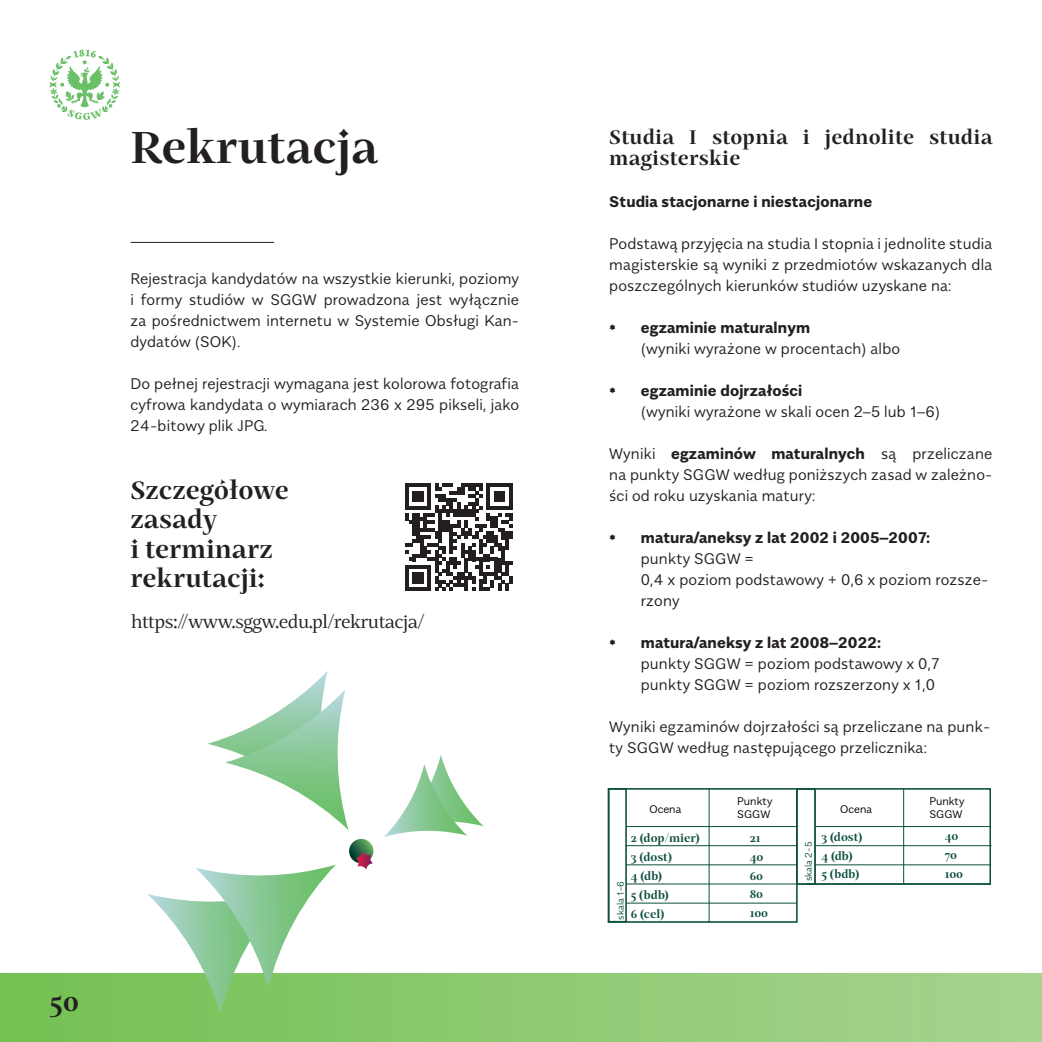
<style>
.page{position:relative;width:1042px;height:1042px;background:#fff}
.page>*{position:absolute;margin:0;border:0;box-sizing:border-box;transform-origin:0 0}
.t1{font:700 43.75px "SGGW Mastro";color:#231f20}
.t2{font:700 26.25px "SGGW Mastro";color:#231f20}
.t3{font:700 24.5px/29.4px "SGGW Mastro";color:#231f20}
.t4{font:700 19.25px/21px "SGGW Mastro";letter-spacing:.01em;color:#231f20}
.t5{font:17.5px "SGGW Mastro";letter-spacing:-.03em;color:#231f20}
.t6{font:300 15.4px/21px "SGGW Sans";letter-spacing:.01em;color:#231f20;text-align:justify}
.t7{font:700 15.4px "SGGW Sans";letter-spacing:.01em;color:#231f20}
.t8{font:700 11.03px/18.9px "SGGW Mastro";color:#0d4f40}
.t9{font:300 11.03px/13.3px "SGGW Sans";color:#000001}
.t10{font:300 9.45px "SGGW Sans";color:#0d4f40}
.s1{font-weight:700}
</style>
<div class="page">
<svg style="left:0;top:973px;width:1042px;height:69px;background:#8fca73"></svg>
<svg style="left:49px;top:50px;width:71px;height:70px"></svg>
<hr style="left:130px;top:242px;width:144px;height:1px;background:#231f20">
<svg style="left:405px;top:483px;width:107px;height:108px"></svg>
<svg style="left:608px;top:788px;width:383px;height:134px"></svg>
<hr style="left:626px;top:883px;width:365px;height:1px;background:#0d4f40">
<svg style="left:208px;top:671px;width:140px;height:159px"></svg>
<svg style="left:147px;top:864px;width:189px;height:150px"></svg>
<svg style="left:384px;top:755px;width:100px;height:82px"></svg>
<svg style="left:349px;top:839px;width:25px;height:31px"></svg>
<h2 class="t2" style="left:50px;top:980px;width:31px">50</h2>
<h1 class="t1" style="left:130px;top:112px;width:249px">Rekrutacja</h1>
<p class="t4" style="left:609px;top:125px;width:385px">Studia I stopnia i jednolite studia magisterskie</p>
<p class="t7" style="left:609px;top:189px;width:264px">Studia stacjonarne i niestacjonarne</p>
<p class="t6" style="left:609px;top:232px;width:384px">Podstawą przyjęcia na studia I stopnia i jednolite studia magisterskie są wyniki z przedmiotów wskazanych dla poszczególnych kierunków studiów uzyskane na:</p>
<p class="t7" style="left:609px;top:315px;width:202px">• egzaminie maturalnym</p>
<p class="t6" style="left:641px;top:337px;width:261px">(wyniki wyrażone w procentach) albo</p>
<p class="t7" style="left:609px;top:378px;width:194px">• egzaminie dojrzałości</p>
<p class="t6" style="left:641px;top:400px;width:301px">(wyniki wyrażone w skali ocen 2–5 lub 1–6)</p>
<p class="t6" style="left:609px;top:442px;width:384px">Wyniki <span class="s1">egzaminów maturalnych</span> są przeliczane na punkty SGGW według poniższych zasad w zależno&shy;ści od roku uzyskania matury:</p>
<p class="t7" style="left:609px;top:525px;width:322px">• matura/aneksy z lat 2002 i 2005–2007:</p>
<p class="t6" style="left:641px;top:547px;width:349px;text-align:left">punkty SGGW =<br>0,4 x poziom podstawowy + 0,6 x poziom rozsze&shy;rzony</p>
<p class="t7" style="left:609px;top:630px;width:273px">• matura/aneksy z lat 2008–2022:</p>
<p class="t6" style="left:641px;top:652px;width:300px">punkty SGGW = poziom podstawowy x 0,7 punkty SGGW = poziom rozszerzony x 1,0</p>
<p class="t6" style="left:609px;top:715px;width:382px">Wyniki egzaminów dojrzałości są przeliczane na punk&shy;ty SGGW według następującego przelicznika:</p>
<p class="t6" style="left:130px;top:267px;width:390px">Rejestracja kandydatów na wszystkie kierunki, poziomy i formy studiów w SGGW prowadzona jest wyłącznie za pośrednictwem internetu w Systemie Obsługi Kan&shy;dydatów (SOK).</p>
<p class="t6" style="left:130px;top:372px;width:390px">Do pełnej rejestracji wymagana jest kolorowa fotografia cyfrowa kandydata o wymiarach 236 x 295 pikseli, jako 24-bitowy plik JPG.</p>
<h3 class="t3" style="left:130px;top:473px;width:160px">Szczegółowe zasady<br>i terminarz rekrutacji:</h3>
<p class="t5" style="left:131px;top:608px;width:295px">https://www.sggw.edu.pl/rekrutacja/</p>
<p class="t9" style="left:649px;top:802px;width:34px">Ocena</p>
<p class="t9" style="left:737px;top:793px;width:37px">Punkty<br>SGGW</p>
<p class="t9" style="left:840px;top:801px;width:34px">Ocena</p>
<p class="t9" style="left:929px;top:793px;width:37px">Punkty<br>SGGW</p>
<p class="t8" style="left:631px;top:827px;width:70px">2 (dop/mier)<br>3 (dost)<br>4 (db)<br>5 (bdb)<br>6 (cel)</p>
<p class="t8" style="left:750px;top:827px;width:20px">21<br>40<br>60<br>80<br>100</p>
<p class="t8" style="left:821px;top:826px;width:42px">3 (dost)<br>4 (db)<br>5 (bdb)</p>
<p class="t8" style="left:944px;top:826px;width:20px">40<br>70<br>100</p>
<p class="t10" style="left:801px;top:881px;width:41px;rotate:-90deg">skala 2-5</p>
<p class="t10" style="left:613px;top:919px;width:40px;rotate:-90deg">skala 1-6</p>
</div>
